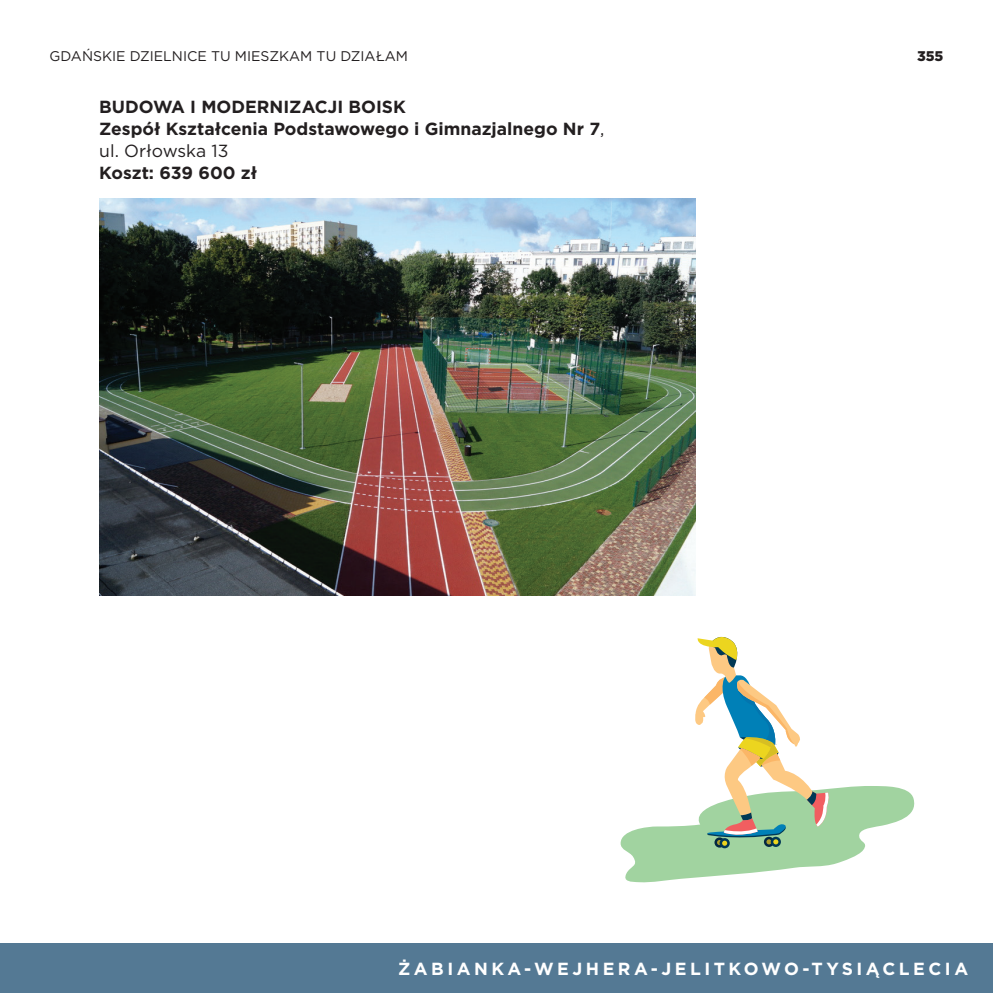
<style>
.page{position:relative;width:993px;height:993px;background:#fff}
.page>*{position:absolute;margin:0;border:0;box-sizing:border-box;transform-origin:0 0}
.t1{font:700 17.5px/21.9px "Gotham";color:#231f20}
.t2{font:700 17.5px "Gotham";letter-spacing:.2em;color:#fff}
.t3{font:14px "Gotham";color:#231f20}
.t4{font:900 14px "Gotham";color:#231f20}
.s1{font-weight:400}
</style>
<div class="page">
<div style="left:0;top:943px;width:992px;height:49px;background:#547994"></div>
<img style="left:99px;top:199px;width:595px;height:396px">
<svg style="left:620px;top:636px;width:295px;height:246px"></svg>
<p class="t3" style="left:50px;top:47px;width:360px">GDAŃSKIE DZIELNICE TU MIESZKAM TU DZIAŁAM</p>
<p class="t4" style="left:916px;top:46px;width:28px">355</p>
<p class="t1" style="left:99px;top:96px;width:506px">BUDOWA I MODERNIZACJI BOISK<br>Zespół Kształcenia Podstawowego i Gimnazjalnego Nr 7<span class="s1">, ul. Orłowska 13</span></p>
<p class="t1" style="left:99px;top:162px;width:159px">Koszt: 639 600 zł</p>
<p class="t2" style="left:398px;top:957px;width:571px">ŻABIANKA-WEJHERA-JELITKOWO-TYSIĄCLECIA</p>
</div>
